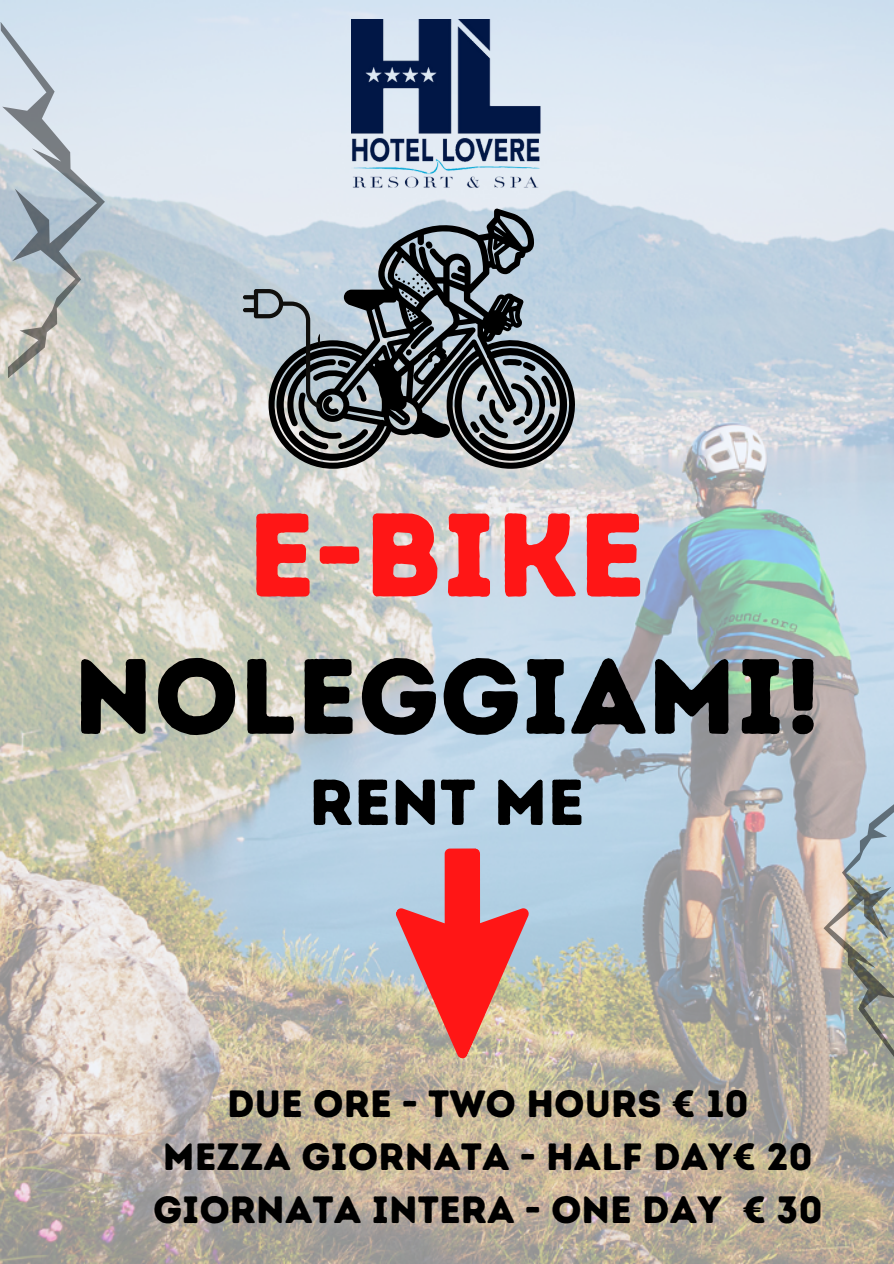
<style>
.page{position:relative;width:894px;height:1264px;background:#fff}
.page>*{position:absolute;margin:0;border:0;box-sizing:border-box;transform-origin:0 0}
.t1{font:118.35px "Intro Rust Base";color:#ff1616}
.t2{font:106.65px "Intro Rust Base";color:#000}
.t3{font:64.65px "Intro Rust Base";color:#000}
.t4{font:37.95px "Intro Rust Base";color:#000}
</style>
<div class="page">
<img style="left:0;top:0;width:893px;height:1263px">
<svg style="left:268px;top:208px;width:306px;height:260px;background:#7d868d"></svg>
<svg style="left:407px;top:310px;width:9px;height:9px"></svg>
<svg style="left:395px;top:274px;width:34px;height:30px"></svg>
<svg style="left:395px;top:848px;width:134px;height:210px;background:#d97978"></svg>
<img style="left:351px;top:19px;width:191px;height:173px">
<svg style="left:243px;top:276px;width:125px;height:173px;background:#899297"></svg>
<svg style="left:0;top:19px;width:109px;height:359px;background:#bec7cc"></svg>
<img style="left:823px;top:802px;width:70px;height:258px">
<p class="t1" style="left:247px;top:484px;width:400px">E-BIKE</p>
<p class="t2" style="left:73px;top:632px;width:748px">NOLEGGIAMI!</p>
<p class="t3" style="left:309px;top:763px;width:277px">RENT ME</p>
<p class="t4" style="left:227px;top:1080px;width:523px">DUE ORE - TWO HOURS € 10</p>
<p class="t4" style="left:163px;top:1133px;width:651px">MEZZA GIORNATA - HALF DAY€ 20</p>
<p class="t4" style="left:153px;top:1186px;width:671px">GIORNATA INTERA - ONE DAY € 30</p>
</div>
